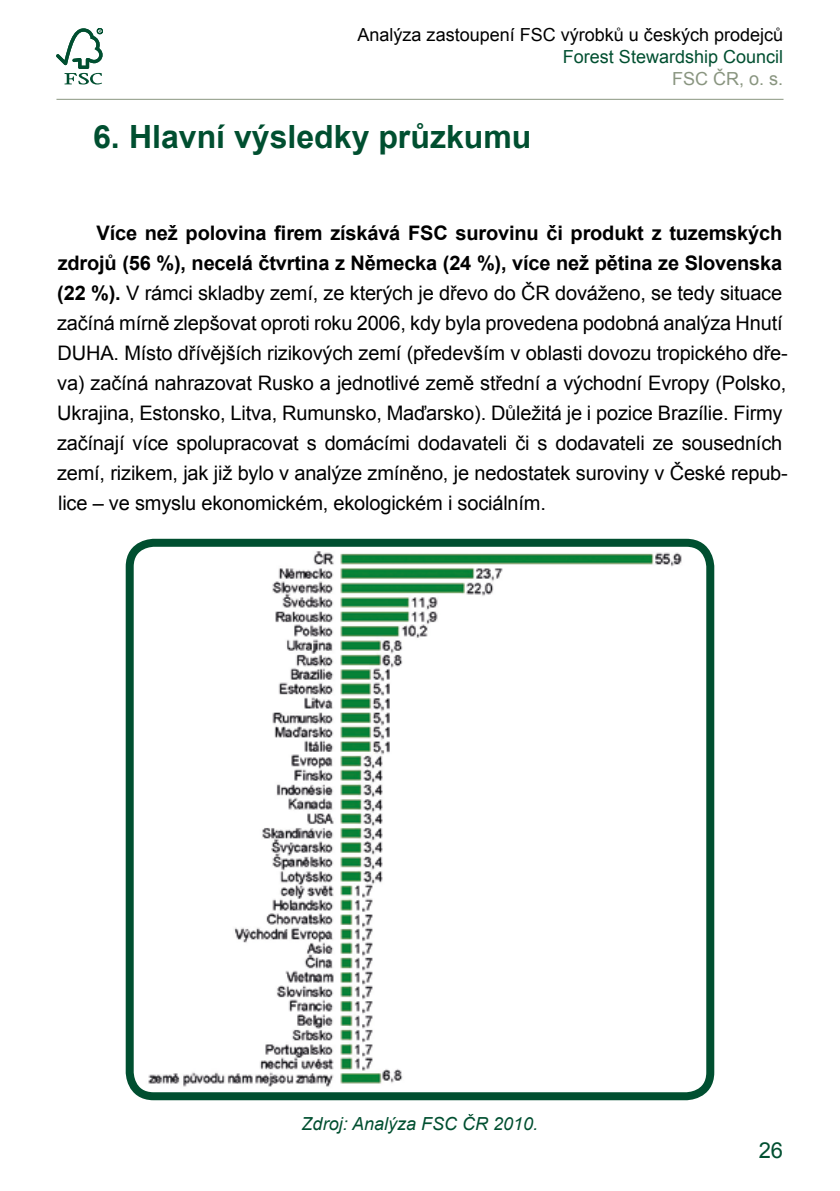
<style>
.page{position:relative;width:840px;height:1191px;background:#fff}
.page>*{position:absolute;margin:0;border:0;box-sizing:border-box;transform-origin:0 0}
.t1{font:700 32px "Arial";color:#004f30}
.t2{font:22px "Arial";color:#004f30}
.t3{font:20px/30px "Arial";letter-spacing:-.01em;color:#000}
.t4{font:18px "Arial";color:#000}
.t5{font:18px "Arial";color:#004f30}
.t6{font:italic 18px "Arial";color:#004f30}
.t7{font:18px "Arial";color:#899580}
.s1{font-weight:700}
</style>
<div class="page">
<svg style="left:56px;top:28px;width:47px;height:56px"></svg>
<hr style="left:56px;top:99px;width:727px;height:1px;background:#899580">
<img style="left:135px;top:544px;width:574px;height:550px">
<div style="left:126px;top:539px;width:587px;height:561px;border:8px solid #004f30;border-radius:24px"></div>
<p class="t4" style="left:357px;top:23px;width:427px">Analýza zastoupení FSC výrobků u českých prodejců</p>
<p class="t5" style="left:562px;top:45px;width:222px">Forest Stewardship Council</p>
<p class="t7" style="left:671px;top:67px;width:113px">FSC ČR, o. s.</p>
<h1 class="t1" style="left:93px;top:115px;width:439px">6. Hlavní výsledky průzkumu</h1>
<p class="t3" style="left:57px;top:218px;width:731px;text-indent:40px"><span class="s1">Více než polovina firem získává FSC surovinu či produkt z tuzemských zdrojů (56 %), necelá čtvrtina z Německa (24 %), více než pětina ze Slovenska (22 %).</span> V rámci skladby zemí, ze kterých je dřevo do ČR dováženo, se tedy situace začíná mírně zlepšovat oproti roku 2006, kdy byla provedena podobná analýza Hnutí DUHA. Místo dřívějších rizikových zemí (především v oblasti dovozu tropického dře&shy;va) začíná nahrazovat Rusko a jednotlivé země střední a východní Evropy (Polsko, Ukrajina, Estonsko, Litva, Rumunsko, Maďarsko). Důležitá je i pozice Brazílie. Firmy začínají více spolupracovat s domácími dodavateli či s dodavateli ze sousedních zemí, rizikem, jak již bylo v analýze zmíněno, je nedostatek suroviny v České repub&shy;lice – ve smyslu ekonomickém, ekologickém i sociálním.</p>
<p class="t6" style="left:301px;top:1112px;width:238px">Zdroj: Analýza FSC ČR 2010.</p>
<p class="t2" style="left:758px;top:1136px;width:26px">26</p>
</div>
